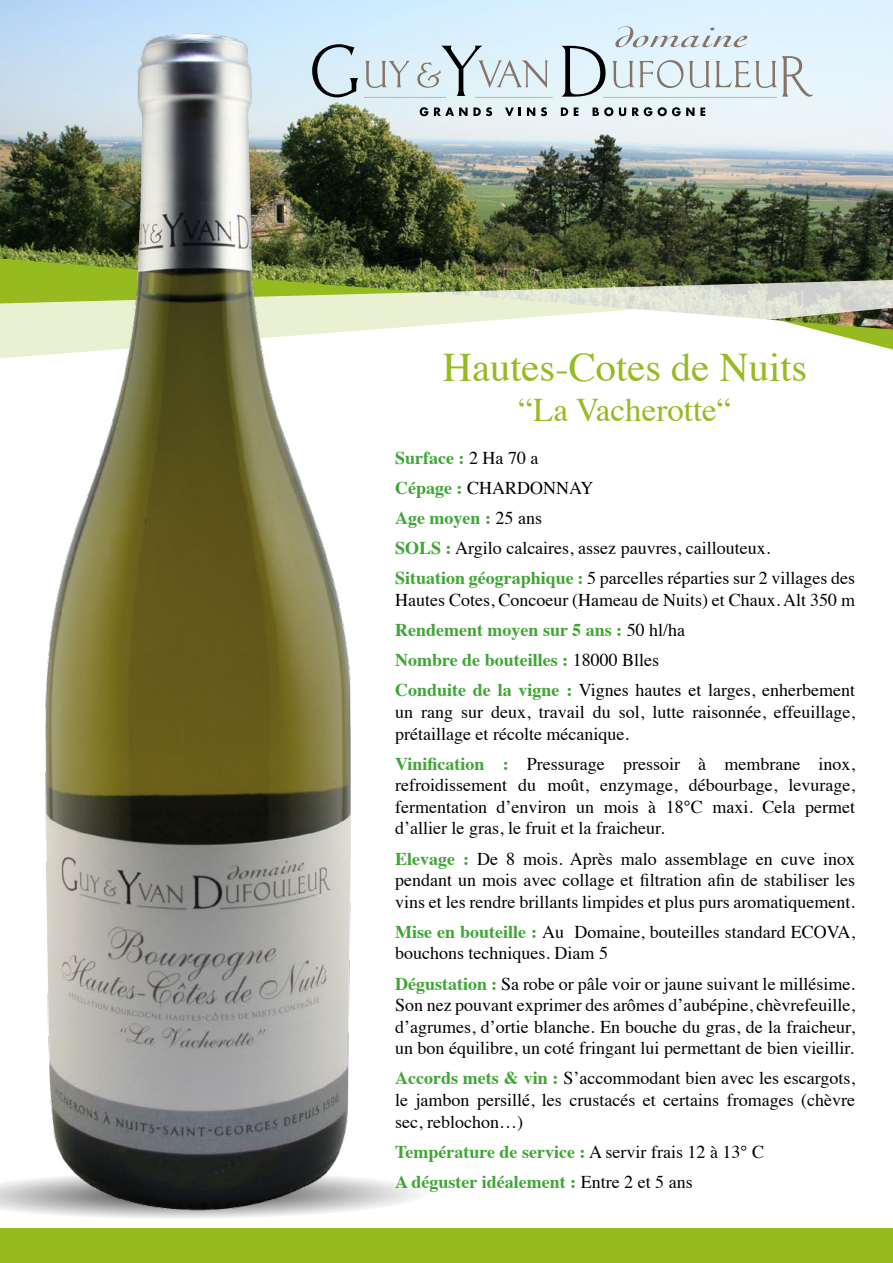
<style>
.page{position:relative;width:893px;height:1263px;background:#fff}
.page>*{position:absolute;margin:0;border:0;box-sizing:border-box;transform-origin:0 0}
.t1{font:40.5px "Times";color:#95bb20}
.t2{font:33px "Times";color:#95bb20}
.t3{font:18px/21.6px "Times";color:#000}
.t4{font:700 18px/30.2px "Times";color:#3fa535}
.s1{font-weight:700;color:#3fa535}
.s2{font-weight:400;color:#000}
</style>
<div class="page">
<svg style="left:389px;top:1183px;width:29px;height:22px"></svg>
<img style="left:0;top:0;width:893px;height:279px">
<svg style="left:389px;top:279px;width:504px;height:71px"></svg>
<svg style="left:389px;top:61px;width:21px;height:27px"></svg>
<svg style="left:417px;top:46px;width:131px;height:50px;background:#ccdae1"></svg>
<svg style="left:561px;top:46px;width:45px;height:51px;background:#a8b4ba"></svg>
<svg style="left:613px;top:60px;width:70px;height:28px;background:#cfd9dc"></svg>
<svg style="left:689px;top:56px;width:124px;height:41px;background:#d5e0e3"></svg>
<hr style="left:603px;top:97px;width:174px;height:1px;background:#b6b7b9">
<hr style="left:475px;top:97px;width:77px;height:1px;background:#b6b7b9">
<hr style="left:364px;top:97px;width:82px;height:1px;background:#b6b7b9">
<svg style="left:615px;top:26px;width:132px;height:21px;background:#cddae1"></svg>
<svg style="left:420px;top:107px;width:8px;height:9px"></svg>
<svg style="left:434px;top:107px;width:58px;height:9px"></svg>
<svg style="left:505px;top:108px;width:16px;height:8px"></svg>
<svg style="left:527px;top:108px;width:8px;height:8px"></svg>
<svg style="left:541px;top:107px;width:6px;height:9px"></svg>
<svg style="left:561px;top:108px;width:7px;height:8px"></svg>
<svg style="left:574px;top:108px;width:4px;height:8px"></svg>
<svg style="left:593px;top:107px;width:20px;height:9px"></svg>
<svg style="left:619px;top:108px;width:7px;height:8px"></svg>
<svg style="left:632px;top:107px;width:20px;height:9px"></svg>
<svg style="left:658px;top:107px;width:47px;height:9px"></svg>
<div style="left:0;top:1229px;width:893px;height:34px;background:#95bb20"></div>
<img style="left:0;top:4px;width:389px;height:1225px">
<h1 class="t1" style="left:443px;top:330px;width:366px">Hautes-Cotes de Nuits</h1>
<h2 class="t2" style="left:519px;top:379px;width:214px">“La Vacherotte“</h2>
<p class="t3" style="left:395px;top:441px;width:461px;line-height:30.2px"><span class="s1">Surface :</span> 2 Ha 70 a<br><span class="s1">Cépage :</span> CHARDONNAY<br><span class="s1">Age moyen :</span> 25 ans<br><span class="s1">SOLS :</span> Argilo calcaires, assez pauvres, caillouteux.<br><span class="s1">Situation géographique :</span> 5 parcelles réparties sur 2 villages des</p>
<p class="t3" style="left:395px;top:583px;width:461px;line-height:30.2px">Hautes Cotes, Concoeur (Hameau de Nuits) et Chaux. Alt 350 m <span class="s1">Rendement moyen sur 5 ans :</span> 50 hl/ha<br><span class="s1">Nombre de bouteilles :</span> 18000 Blles<br><span class="s1">Conduite de la vigne :</span> Vignes hautes et larges, enherbement</p>
<p class="t3" style="left:395px;top:699px;width:461px">un rang sur deux, travail du sol, lutte raisonnée, effeuillage, prétaillage et récolte mécanique.</p>
<p class="t3" style="left:395px;top:751px;width:461px;text-align:justify"><span class="s1">Vinification :</span> Pressurage pressoir à membrane inox, refroidissement du moût, enzymage, débourbage, levurage, fermentation d’environ un mois à 18°C maxi. Cela permet d’allier le gras, le fruit et la fraicheur.</p>
<p class="t3" style="left:395px;top:846px;width:461px;text-align:justify"><span class="s1">Elevage :</span> De 8 mois. Après malo assemblage en cuve inox pendant un mois avec collage et filtration afin de stabiliser les vins et les rendre brillants limpides et plus purs aromatiquement.</p>
<p class="t3" style="left:395px;top:919px;width:461px"><span class="s1">Mise en bouteille :</span> Au Domaine, bouteilles standard ECOVA, bouchons techniques. Diam 5</p>
<p class="t3" style="left:395px;top:971px;width:461px;text-align:justify"><span class="s1">Dégustation :</span> Sa robe or pâle voir or jaune suivant le millésime.<br>Son nez pouvant exprimer des arômes d’aubépine, chèvrefeuille, d’agrumes, d’ortie blanche. En bouche du gras, de la fraicheur, un bon équilibre, un coté fringant lui permettant de bien vieillir.</p>
<p class="t3" style="left:395px;top:1066px;width:461px;text-align:justify"><span class="s1">Accords mets &amp; vin :</span> S’accommodant bien avec les escargots, le jambon persillé, les crustacés et certains fromages (chèvre sec, reblochon…)</p>
<p class="t4" style="left:395px;top:1135px;width:371px">Température de service : <span class="s2">A servir frais 12 à 13° C<br></span>A déguster idéalement : <span class="s2">Entre 2 et 5 ans</span></p>
</div>
